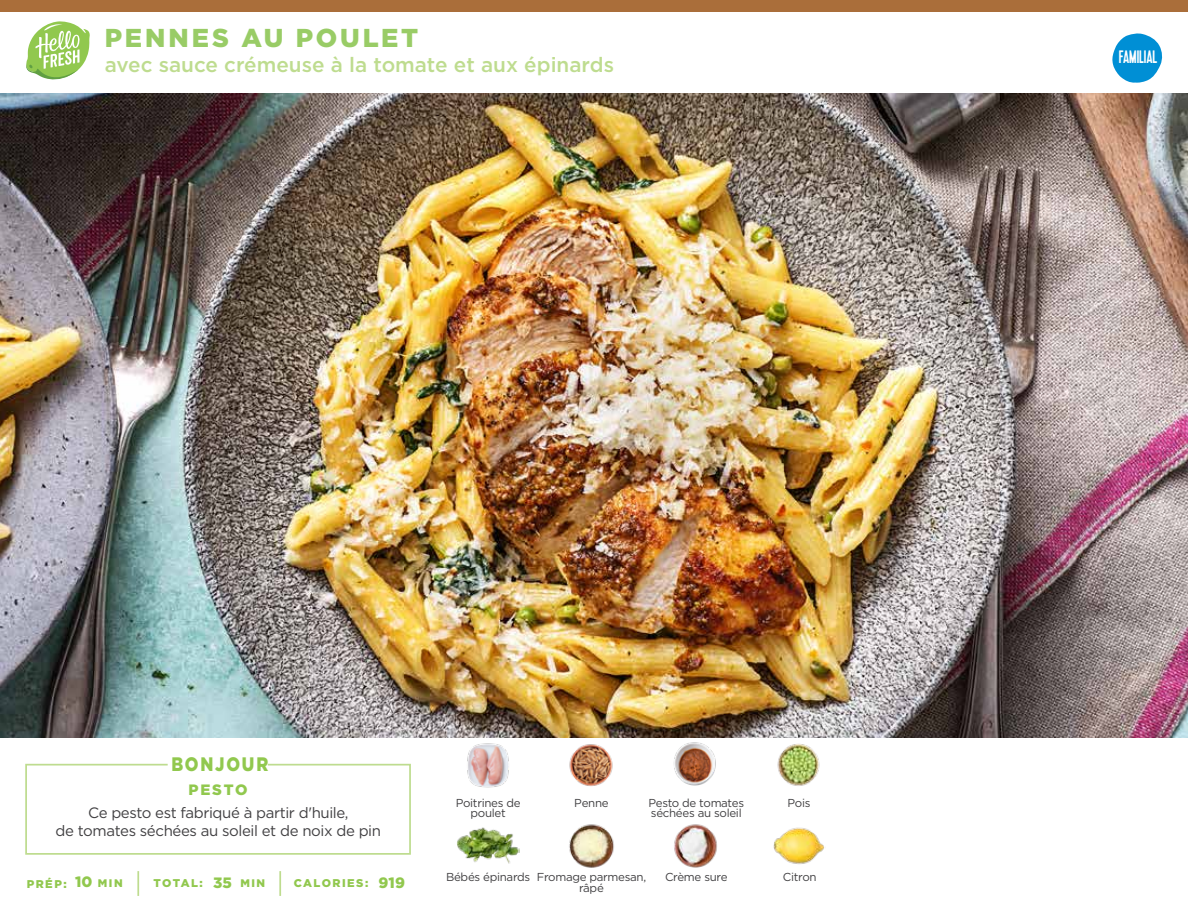
<style>
.page{position:relative;width:1188px;height:918px;background:#fff}
.page>*{position:absolute;margin:0;border:0;box-sizing:border-box;transform-origin:0 0}
.t1{font:900 25.8px "Gotham";letter-spacing:.105em;color:#9c6}
.t2{font:500 20.7px "Gotham";color:#bedc8f}
.t3{font:900 19.5px "Gotham";letter-spacing:.11em;color:#91c84e;scale:.85 1}
.t4{font:18px "Kapra";letter-spacing:-.005em;color:#fff;scale:.9 1}
.t5{font:15px/18px "Gotham";letter-spacing:-.025em;color:#414042;text-align:center}
.t6{font:900 15px "Gotham";letter-spacing:.055em;color:#91c84e}
.t7{font:11.55px/10.5px "Gotham";letter-spacing:-.025em;color:#414042;text-align:center}
.t8{font:900 11.25px "Gotham";letter-spacing:.125em;color:#91c84e}
.t9{font:900 10.95px "Gotham";letter-spacing:.135em;color:#91c84e}
</style>
<div class="page">
<div style="left:0;top:0;width:1188px;height:12px;background:#aa6e3a"></div>
<img style="left:0;top:93px;width:1188px;height:644px">
<svg style="left:25px;top:763px;width:386px;height:92px"></svg>
<img style="left:467px;top:743px;width:42px;height:45px">
<img style="left:457px;top:827px;width:63px;height:37px">
<img style="left:673px;top:742px;width:43px;height:44px">
<img style="left:674px;top:824px;width:43px;height:44px">
<img style="left:569px;top:824px;width:45px;height:44px">
<img style="left:773px;top:827px;width:52px;height:37px">
<img style="left:777px;top:743px;width:43px;height:43px">
<hr style="left:137px;top:871px;width:2px;height:25px;background:#bedc8f">
<hr style="left:279px;top:871px;width:2px;height:25px;background:#bedc8f">
<img style="left:564px;top:737px;width:55px;height:49px">
<svg style="left:1112px;top:33px;width:51px;height:50px"></svg>
<div style="left:1117px;top:50px;width:43px;height:16px;background:#008fd5"></div>
<svg style="left:26px;top:21px;width:64px;height:59px"></svg>
<h1 class="t1" style="left:105px;top:23px;width:315px">PENNES AU POULET</h1>
<h2 class="t2" style="left:105px;top:52px;width:511px">avec sauce crémeuse à la tomate et aux épinards</h2>
<h3 class="t3" style="left:171px;top:753px;width:116px">BONJOUR</h3>
<p class="t6" style="left:189px;top:781px;width:60px">PESTO</p>
<p class="t5" style="left:56px;top:803px;width:327px">Ce pesto est fabriqué à partir d'huile,<br>de tomates séchées au soleil et de noix de pin</p>
<p class="t6" style="left:75px;top:873px;width:19px">10</p>
<p class="t6" style="left:213px;top:874px;width:20px">35</p>
<p class="t8" style="left:27px;top:878px;width:41px">PRÉP:</p>
<p class="t9" style="left:98px;top:877px;width:26px">MIN</p>
<p class="t8" style="left:154px;top:877px;width:51px">TOTAL:</p>
<p class="t9" style="left:240px;top:877px;width:26px">MIN</p>
<p class="t8" style="left:294px;top:877px;width:76px">CALORIES:</p>
<p class="t6" style="left:379px;top:874px;width:28px">919</p>
<p class="t7" style="left:456px;top:797px;width:66px">Poitrines de poulet</p>
<p class="t7" style="left:648px;top:797px;width:97px;text-align:left">Pesto de tomates séchées au soleil</p>
<p class="t7" style="left:574px;top:797px;width:36px">Penne</p>
<p class="t7" style="left:787px;top:797px;width:24px">Pois</p>
<p class="t7" style="left:446px;top:872px;width:86px">Bébés épinards</p>
<p class="t7" style="left:665px;top:872px;width:64px">Crème sure</p>
<p class="t7" style="left:537px;top:872px;width:111px">Fromage parmesan, râpé</p>
<p class="t7" style="left:783px;top:872px;width:35px">Citron</p>
<h3 class="t4" style="left:1119px;top:46px;width:44px">FAMILIAL</h3>
</div>
